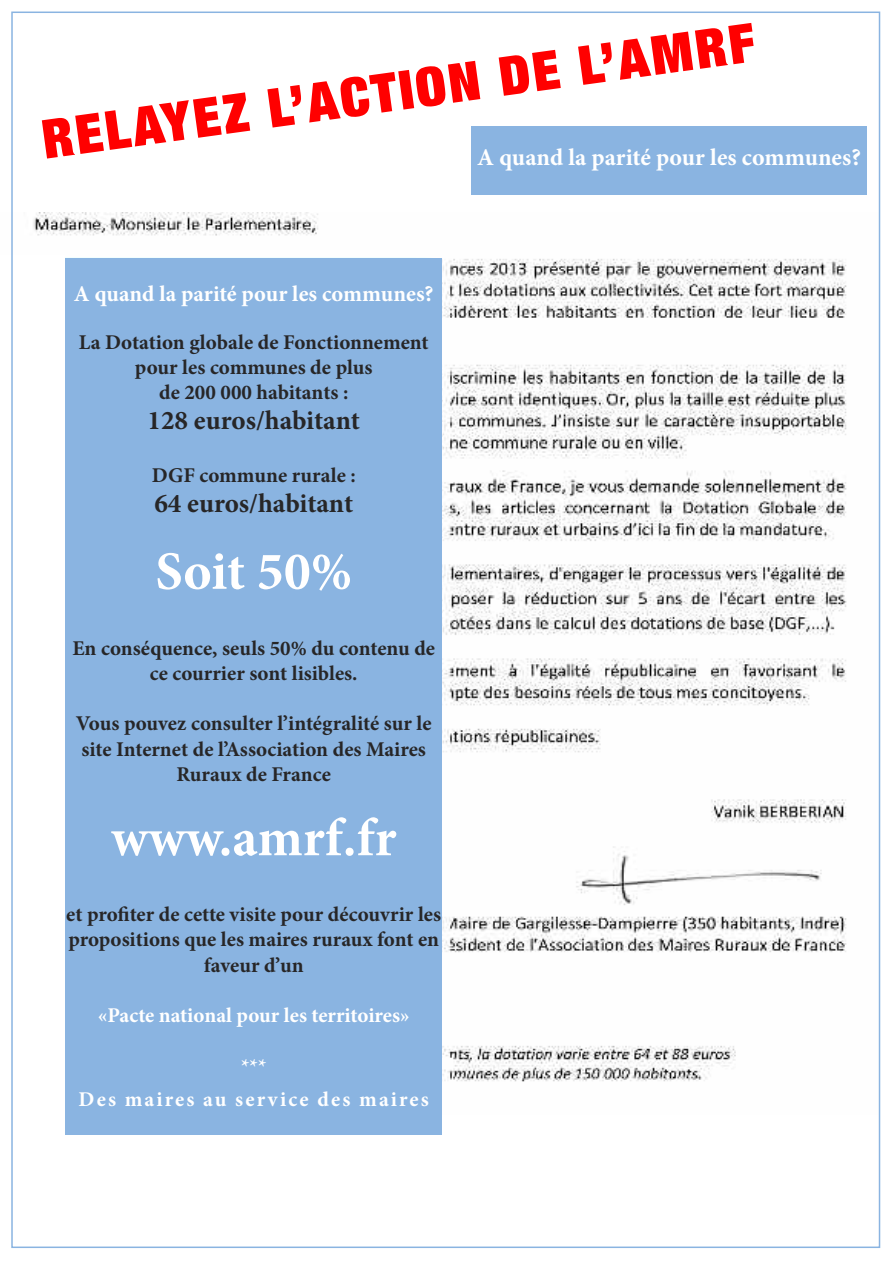
<style>
.page{position:relative;width:893px;height:1263px;background:#fff}
.page>*{position:absolute;margin:0;border:0;box-sizing:border-box;transform-origin:0 0}
.t1{font:900 condensed 54px "Helvetica Neue LT Com";color:#f00}
.t2{font:700 54px "Minion Pro";color:#fff}
.t3{font:700 27px "Minion Pro";color:#272627}
.t4{font:700 24px "Minion Pro";color:#fff}
.t5{font:700 22.5px "Minion Pro";color:#fff}
.t6{font:700 21px/25.2px "Minion Pro";color:#272627;text-align:center}
.t7{font:700 21px "Minion Pro";letter-spacing:.005em;color:#fff}
.t8{font:700 21px/33px "Minion Pro";letter-spacing:.1em;color:#fff;text-align:center}
</style>
<div class="page">
<img style="left:33px;top:213px;width:814px;height:869px">
<div style="left:65px;top:258px;width:377px;height:876px;background:#8ab4e1"></div>
<div style="left:0;top:255px;width:64px;height:907px;background:#fff"></div>
<div style="left:471px;top:126px;width:396px;height:68px;background:#8ab4e1"></div>
<h1 class="t1" style="left:38px;top:107px;width:720px;rotate:-8deg">RELAYEZ L’ACTION DE L’AMRF</h1>
<p class="t4" style="left:477px;top:148px;width:385px">A quand la parité pour les communes?</p>
<p class="t5" style="left:74px;top:286px;width:361px">A quand la parité pour les communes?</p>
<p class="t6" style="left:79px;top:331px;width:351px">La Dotation globale de Fonctionnement pour les communes de plus<br>de 200 000 habitants :</p>
<p class="t3" style="left:148px;top:410px;width:214px">128 euros/habitant</p>
<p class="t6" style="left:152px;top:464px;width:206px">DGF commune rurale :</p>
<p class="t3" style="left:154px;top:493px;width:200px">64 euros/habitant</p>
<h1 class="t2" style="left:155px;top:551px;width:198px">Soit 50%</h1>
<p class="t6" style="left:72px;top:637px;width:364px">En conséquence, seuls 50% du contenu de ce courrier sont lisibles.</p>
<p class="t6" style="left:76px;top:713px;width:357px">Vous pouvez consulter l’intégralité sur le site Internet de l’Association des Maires<br>Ruraux de France</p>
<h1 class="t2" style="left:111px;top:818px;width:287px">www.amrf.fr</h1>
<p class="t6" style="left:66px;top:904px;width:376px">et profiter de cette visite pour découvrir les propositions que les maires ruraux font en faveur d’un</p>
<p class="t7" style="left:98px;top:1007px;width:313px">«Pacte national pour les territoires»</p>
<p class="t8" style="left:79px;top:1051px;width:352px">***<br>Des maires au service des maires</p>
</div>
